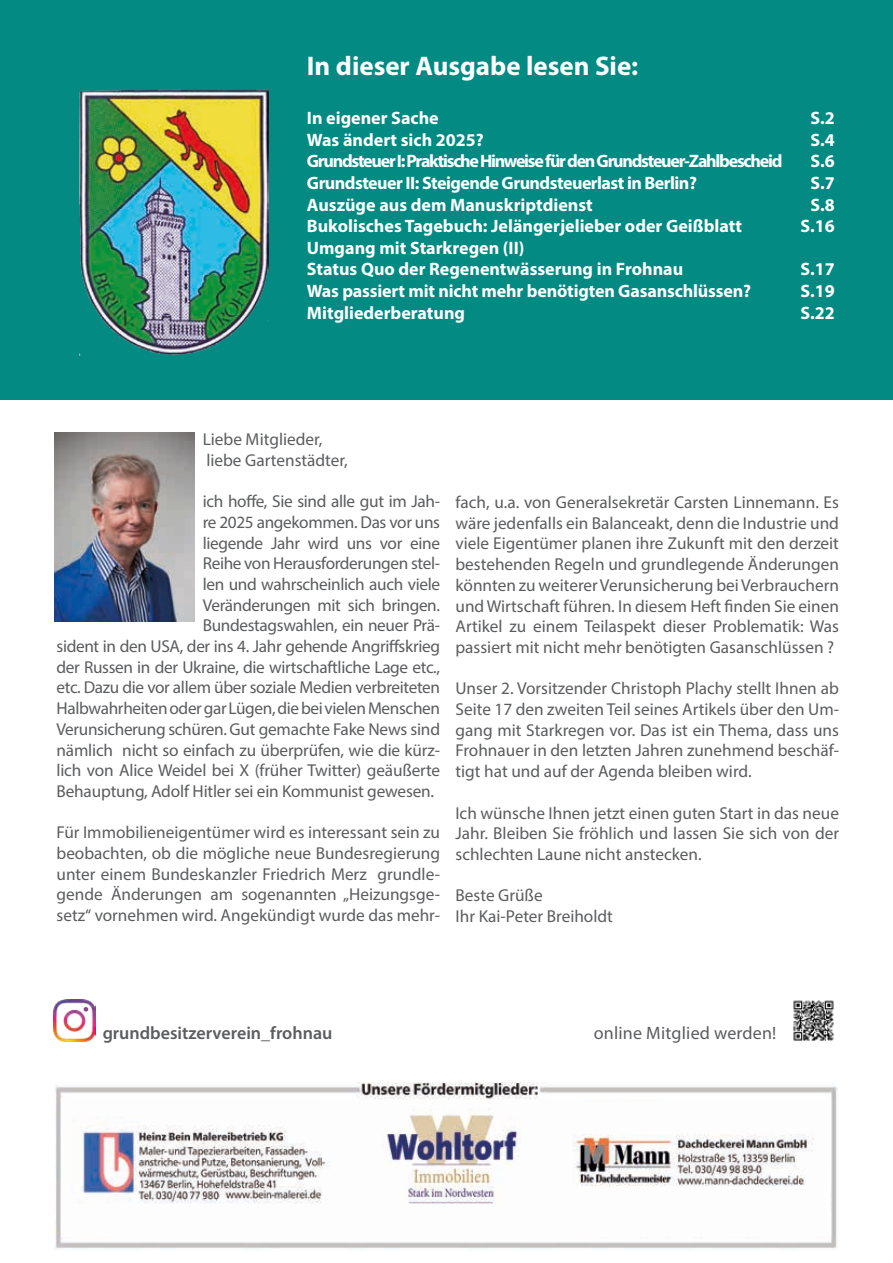
<style>
.page{position:relative;width:893px;height:1263px;background:#fff}
.page>*{position:absolute;margin:0;border:0;box-sizing:border-box;transform-origin:0 0}
.t1{font:700 27px "Myriad Pro";color:#fff}
.t2{font:700 18px/21.6px "Myriad Pro";letter-spacing:-.005em;color:#fff}
.t3{font:700 18px "Myriad Pro";letter-spacing:-.07em;color:#fff}
.t4{font:700 18px "Myriad Pro";letter-spacing:-.03em;color:#fff}
.t5{font:600 18px "Myriad Pro";color:#5b5c5e}
.t6{font:18px "Myriad Pro";letter-spacing:.01em;color:#5b5c5e}
.t7{font:17.25px/20.7px "Myriad Pro";letter-spacing:-.015em;color:#5b5c5e;text-align:justify}
</style>
<div class="page">
<div style="left:0;top:0;width:893px;height:400px;background:#028a83"></div>
<img style="left:79px;top:89px;width:190px;height:267px">
<img style="left:54px;top:1083px;width:784px;height:167px">
<img style="left:340px;top:1101px;width:236px;height:133px">
<img style="left:825px;top:1167px;width:5px;height:64px">
<img style="left:62px;top:1099px;width:259px;height:138px">
<img style="left:573px;top:1102px;width:252px;height:134px">
<img style="left:396px;top:1115px;width:159px;height:106px">
<img style="left:54px;top:432px;width:140px;height:189px">
<img style="left:793px;top:1000px;width:41px;height:41px">
<img style="left:54px;top:999px;width:42px;height:42px">
<h1 class="t1" style="left:307px;top:48px;width:333px">In dieser Ausgabe lesen Sie:</h1>
<p class="t2" style="left:307px;top:107px;width:133px">In eigener Sache</p>
<p class="t2" style="left:810px;top:107px;width:26px">S.2</p>
<p class="t2" style="left:307px;top:128px;width:178px">Was ändert sich 2025?</p>
<p class="t2" style="left:810px;top:128px;width:26px">S.4</p>
<p class="t3" style="left:307px;top:150px;width:477px">Grundsteuer I: Praktische Hinweise für den Grundsteuer-Zahlbescheid</p>
<p class="t2" style="left:810px;top:150px;width:26px">S.6</p>
<p class="t4" style="left:307px;top:171px;width:392px">Grundsteuer II: Steigende Grundsteuerlast in Berlin?</p>
<p class="t2" style="left:810px;top:172px;width:26px">S.7</p>
<p class="t2" style="left:307px;top:193px;width:287px">Auszüge aus dem Manuskriptdienst</p>
<p class="t2" style="left:810px;top:193px;width:26px">S.8</p>
<p class="t2" style="left:307px;top:215px;width:437px">Bukolisches Tagebuch: Jelängerjelieber oder Geißblatt</p>
<p class="t2" style="left:800px;top:215px;width:36px">S.16</p>
<p class="t2" style="left:307px;top:236px;width:378px">Umgang mit Starkregen (II)<br>Status Quo der Regenentwässerung in Frohnau</p>
<p class="t2" style="left:800px;top:258px;width:36px">S.17</p>
<p class="t2" style="left:307px;top:280px;width:446px">Was passiert mit nicht mehr benötigten Gasanschlüssen?</p>
<p class="t2" style="left:800px;top:280px;width:36px">S.19</p>
<p class="t2" style="left:307px;top:301px;width:160px">Mitgliederberatung</p>
<p class="t2" style="left:800px;top:301px;width:36px">S.22</p>
<p class="t7" style="left:203px;top:429px;width:147px">Liebe Mitglieder, liebe Gartenstädter,</p>
<p class="t7" style="left:203px;top:491px;width:239px">ich hoffe, Sie sind alle gut im Jah-</p>
<p class="t7" style="left:203px;top:511px;width:239px">re 2025 angekommen. Das vor uns</p>
<p class="t7" style="left:203px;top:532px;width:239px">liegende Jahr wird uns vor eine</p>
<p class="t7" style="left:203px;top:553px;width:239px">Reihe von Herausforderungen stel-</p>
<p class="t7" style="left:203px;top:573px;width:239px">len und wahrscheinlich auch viele</p>
<p class="t7" style="left:203px;top:594px;width:239px">Veränderungen mit sich bringen.</p>
<p class="t7" style="left:203px;top:615px;width:239px">Bundestagswahlen, ein neuer Prä-</p>
<p class="t7" style="left:57px;top:636px;width:385px">sident in den USA, der ins 4. Jahr gehende Angriffskrieg</p>
<p class="t7" style="left:57px;top:656px;width:385px">der Russen in der Ukraine, die wirtschaftliche Lage etc.,</p>
<p class="t7" style="left:57px;top:677px;width:385px">etc. Dazu die vor allem über soziale Medien verbreiteten</p>
<p class="t7" style="left:57px;top:698px;width:385px">Halbwahrheiten oder gar Lügen, die bei vielen Menschen</p>
<p class="t7" style="left:57px;top:718px;width:385px">Verunsicherung schüren. Gut gemachte Fake News sind</p>
<p class="t7" style="left:57px;top:739px;width:385px">nämlich nicht so einfach zu überprüfen, wie die kürz-</p>
<p class="t7" style="left:57px;top:760px;width:385px">lich von Alice Weidel bei X (früher Twitter) geäußerte</p>
<p class="t7" style="left:57px;top:780px;width:379px">Behauptung, Adolf Hitler sei ein Kommunist gewesen.</p>
<p class="t7" style="left:57px;top:822px;width:385px">Für Immobilieneigentümer wird es interessant sein zu beobachten, ob die mögliche neue Bundesregierung unter einem Bundeskanzler Friedrich Merz grundle&shy;gende Änderungen am sogenannten „Heizungsge&shy;setz“ vornehmen wird. Angekündigt wurde das mehr-</p>
<p class="t7" style="left:455px;top:492px;width:385px">fach, u.a. von Generalsekretär Carsten Linnemann. Es wäre jedenfalls ein Balanceakt, denn die Industrie und viele Eigentümer planen ihre Zukunft mit den derzeit bestehenden Regeln und grundlegende Änderungen könnten zu weiterer Verunsicherung bei Verbrauchern und Wirtschaft führen. In diesem Heft finden Sie einen Artikel zu einem Teilaspekt dieser Problematik: Was passiert mit nicht mehr benötigten Gasanschlüssen ?</p>
<p class="t7" style="left:455px;top:678px;width:385px">Unser 2. Vorsitzender Christoph Plachy stellt Ihnen ab Seite 17 den zweiten Teil seines Artikels über den Um&shy;gang mit Starkregen vor. Das ist ein Thema, dass uns Frohnauer in den letzten Jahren zunehmend beschäf&shy;tigt hat und auf der Agenda bleiben wird.</p>
<p class="t7" style="left:455px;top:802px;width:385px">Ich wünsche Ihnen jetzt einen guten Start in das neue Jahr. Bleiben Sie fröhlich und lassen Sie sich von der schlechten Laune nicht anstecken.</p>
<p class="t7" style="left:455px;top:885px;width:159px">Beste Grüße<br>Ihr Kai-Peter Breiholdt</p>
<p class="t5" style="left:103px;top:1022px;width:231px">grundbesitzerverein_frohnau</p>
<p class="t6" style="left:594px;top:1022px;width:184px">online Mitglied werden!</p>
</div>
